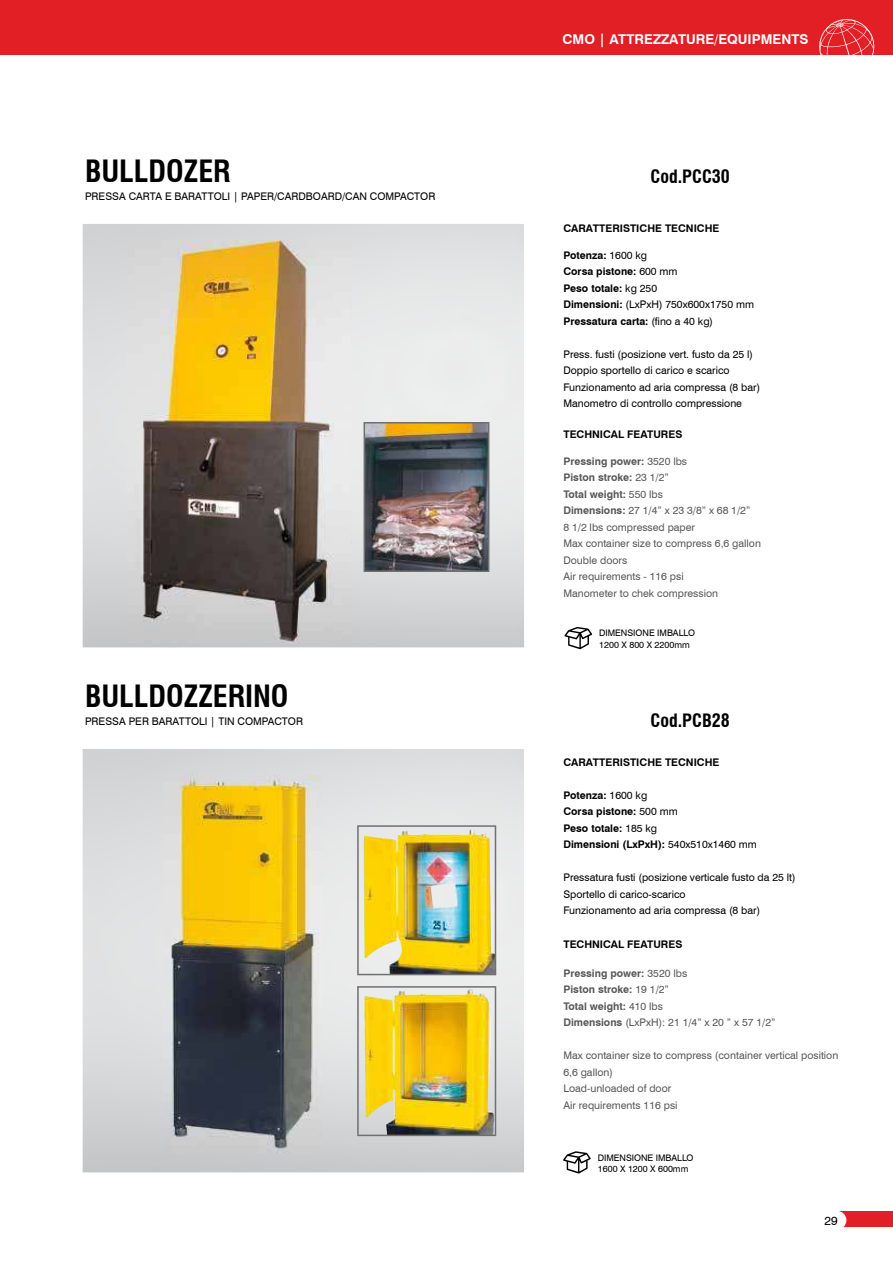
<style>
.page{position:relative;width:893px;height:1263px;background:#fff}
.page>*{position:absolute;margin:0;border:0;box-sizing:border-box;transform-origin:0 0}
.t1{font:700 condensed 30px "Swiss 721 BT";color:#000}
.t2{font:700 condensed 18px "Swiss 721 BT";color:#000}
.t3{font:700 13.5px "Swiss 721 BT";color:#fff}
.t4{font:12px "Swiss 721 BT";color:#000}
.t5{font:10.5px/16.5px "Swiss 721 BT";color:#000}
.t6{font:10.5px/16.5px "Swiss 721 BT";color:#57585a}
.t7{font:700 10.5px/16.5px "Swiss 721 BT";color:#000}
.t8{font:700 10.5px/16.5px "Swiss 721 BT";color:#57585a}
.t9{font:9px/11.2px "Swiss 721 BT";color:#000}
.s1{font-weight:400}
.s2{font-weight:700}
</style>
<div class="page">
<div style="left:0;top:0;width:893px;height:55px;background:#e21f25"></div>
<div style="left:839px;top:1211px;width:54px;height:16px;background:#e21f25"></div>
<svg style="left:839px;top:1211px;width:7px;height:16px"></svg>
<svg style="left:819px;top:19px;width:56px;height:36px"></svg>
<img style="left:127px;top:241px;width:224px;height:401px">
<img style="left:164px;top:774px;width:157px;height:379px">
<img style="left:357px;top:825px;width:139px;height:150px">
<img style="left:357px;top:986px;width:139px;height:150px">
<img style="left:364px;top:422px;width:125px;height:150px">
<svg style="left:563px;top:1151px;width:28px;height:23px"></svg>
<svg style="left:564px;top:627px;width:28px;height:22px"></svg>
<h1 class="t1" style="left:85px;top:153px;width:147px">BULLDOZER</h1>
<p class="t5" style="left:85px;top:188px;width:352px">PRESSA CARTA E BARATTOLI | PAPER/CARDBOARD/CAN COMPACTOR</p>
<h1 class="t1" style="left:85px;top:678px;width:205px">BULLDOZZERINO</h1>
<p class="t5" style="left:85px;top:713px;width:220px">PRESSA PER BARATTOLI | TIN COMPACTOR</p>
<p class="t3" style="left:562px;top:34px;width:247px">CMO | ATTREZZATURE/EQUIPMENTS</p>
<h2 class="t2" style="left:651px;top:165px;width:81px">Cod.PCC30</h2>
<p class="t7" style="left:563px;top:221px;width:157px">CARATTERISTICHE TECNICHE</p>
<p class="t7" style="left:563px;top:248px;width:192px">Potenza: <span class="s1">1600 kg<br></span>Corsa pistone: <span class="s1">600 mm<br></span>Peso totale: <span class="s1">kg 250<br></span>Dimensioni: <span class="s1">(LxPxH) 750x600x1750 mm<br></span>Pressatura carta: <span class="s1">(fino a 40 kg)</span></p>
<p class="t5" style="left:563px;top:346px;width:198px">Press. fusti (posizione vert. fusto da 25 l)<br>Doppio sportello di carico e scarico Funzionamento ad aria compressa (8 bar)<br>Manometro di controllo compressione</p>
<p class="t7" style="left:563px;top:427px;width:120px">TECHNICAL FEATURES</p>
<p class="t6" style="left:563px;top:452px;width:199px"><span class="s2">Pressing power:</span> 3520 lbs<br><span class="s2">Piston stroke:</span> 23 1/2”<br><span class="s2">Total weight:</span> 550 lbs<br><span class="s2">Dimensions:</span> 27 1/4” x 23 3/8” x 68 1/2”<br>8 1/2 lbs compressed paper<br>Max container size to compress 6,6 gallon<br>Double doors<br>Air requirements - 116 psi<br>Manometer to chek compression</p>
<p class="t9" style="left:599px;top:627px;width:97px">DIMENSIONE IMBALLO<br>1200 X 800 X 2200mm</p>
<h2 class="t2" style="left:651px;top:709px;width:81px">Cod.PCB28</h2>
<p class="t7" style="left:563px;top:755px;width:157px">CARATTERISTICHE TECNICHE</p>
<p class="t7" style="left:563px;top:787px;width:195px">Potenza: <span class="s1">1600 kg<br></span>Corsa pistone: <span class="s1">500 mm<br></span>Peso totale: <span class="s1">185 kg<br></span>Dimensioni (LxPxH): <span class="s1">540x510x1460 mm</span></p>
<p class="t5" style="left:563px;top:869px;width:234px">Pressatura fusti (posizione verticale fusto da 25 lt)<br>Sportello di carico-scarico<br>Funzionamento ad aria compressa (8 bar)</p>
<p class="t7" style="left:563px;top:937px;width:120px">TECHNICAL FEATURES</p>
<p class="t8" style="left:563px;top:966px;width:214px">Pressing power: <span class="s1">3520 lbs<br></span>Piston stroke: <span class="s1">19 1/2”<br></span>Total weight: <span class="s1">410 lbs<br></span>Dimensions <span class="s1">(LxPxH): 21 1/4” x 20 ” x 57 1/2”</span></p>
<p class="t6" style="left:563px;top:1047px;width:276px">Max container size to compress (container vertical position<br>6,6 gallon)<br>Load-unloaded of door<br>Air requirements 116 psi</p>
<p class="t9" style="left:598px;top:1152px;width:97px">DIMENSIONE IMBALLO<br>1600 X 1200 X 600mm</p>
<p class="t4" style="left:825px;top:1213px;width:15px">29</p>
</div>
